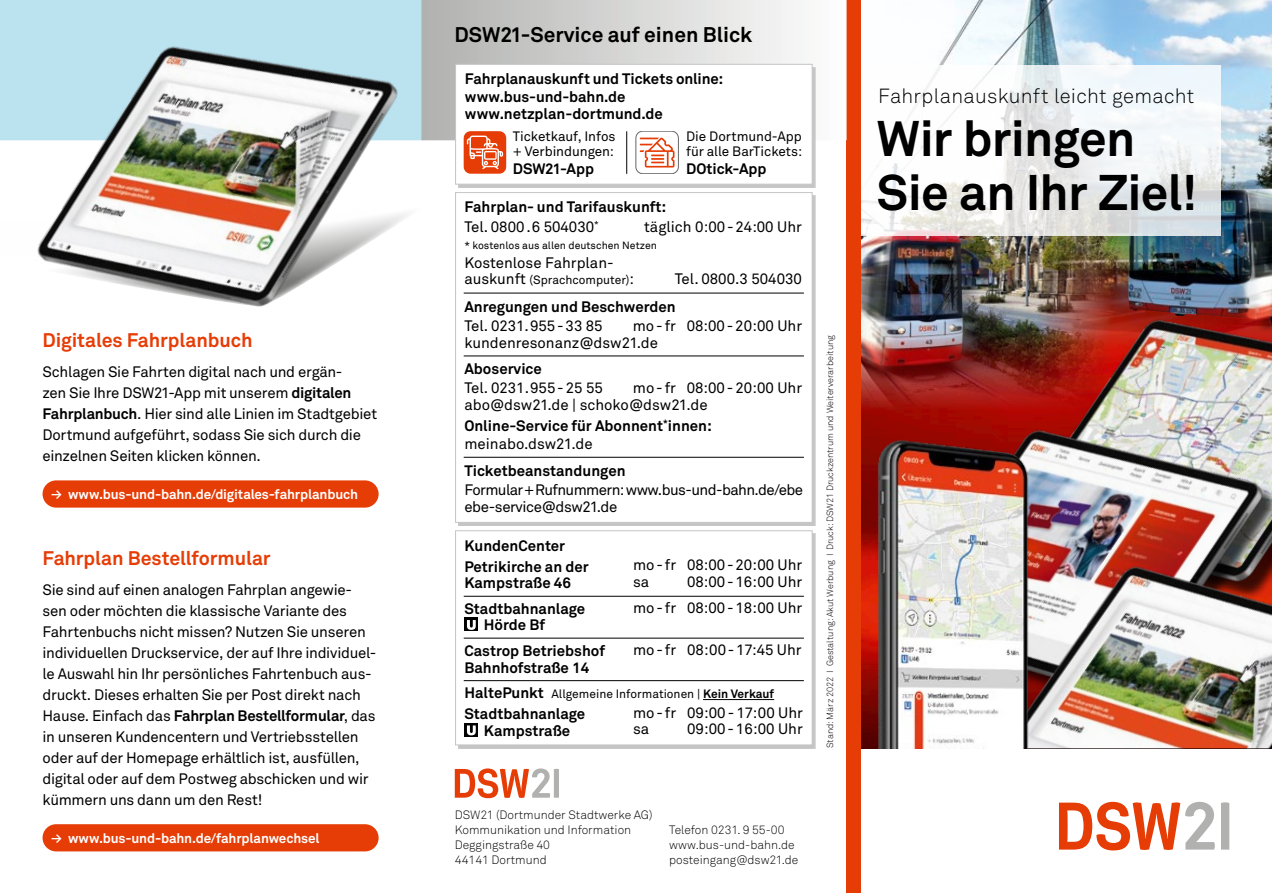
<style>
.page{position:relative;width:1272px;height:893px;background:#fff}
.page>*{position:absolute;margin:0;border:0;box-sizing:border-box;transform-origin:0 0}
.t1{font:700 49.5px/54px "Akkurat";letter-spacing:-.015em;color:#000}
.t2{font:700 21px "Akkurat";color:#000}
.t3{font:300 20.25px "Akkurat";letter-spacing:.015em;color:#000}
.t4{font:700 19.5px "Akkurat";letter-spacing:-.005em;color:#e63d06}
.t5{font:15px/21px "Akkurat";letter-spacing:-.015em;color:#000}
.t6{font:700 15px/16.5px "Akkurat";color:#000}
.t7{font:15px/16.5px "Akkurat";letter-spacing:-.04em;color:#000}
.t8{font:700 13.5px "Akkurat";letter-spacing:-.01em;color:#fff}
.t9{font:13.5px/15.5px "Akkurat";letter-spacing:-.005em;color:#000}
.t10{font:300 12px/15px "Akkurat";color:#000}
.t11{font:12px "Akkurat";color:#000}
.t12{font:10.5px "Akkurat";color:#000}
.t13{font:300 9px "Akkurat";color:#000}
.s1{font-weight:700}
.s2{font-weight:400}
.s3{font-size:15px}
.s4{font-weight:700;font-size:15px}
</style>
<div class="page">
<img style="left:1147px;top:0;width:124px;height:100px">
<img style="left:1220px;top:100px;width:51px;height:131px">
<img style="left:938px;top:0;width:209px;height:65px">
<img style="left:861px;top:236px;width:73px;height:72px">
<div style="left:846px;top:0;width:15px;height:893px;background:#e63d06"></div>
<svg style="left:1059px;top:802px;width:155px;height:48px"></svg>
<svg style="left:1221px;top:802px;width:8px;height:48px"></svg>
<div style="left:421px;top:0;width:425px;height:140px;background:linear-gradient(to right,#b1b1b0,#fefefe)"></div>
<svg style="left:861px;top:65px;width:359px;height:171px"></svg>
<img style="left:934px;top:231px;width:337px;height:77px">
<img style="left:861px;top:308px;width:410px;height:135px">
<img style="left:1071px;top:443px;width:200px;height:305px">
<img style="left:861px;top:346px;width:210px;height:402px">
<div style="left:455px;top:192px;width:357px;height:331px;background:#fff;border:1px solid #c5c5c6"></div>
<hr style="left:463px;top:293px;width:341px;height:1px;background:#000">
<hr style="left:463px;top:356px;width:341px;height:1px;background:#000">
<hr style="left:463px;top:457px;width:341px;height:1px;background:#000">
<div style="left:458px;top:533px;width:357px;height:215px;background:#c5c5c6"></div>
<div style="left:455px;top:530px;width:357px;height:215px;background:#fff;border:1px solid #c5c5c6"></div>
<div style="left:464px;top:618px;width:14px;height:13px;background:#000"></div>
<svg style="left:467px;top:620px;width:9px;height:10px"></svg>
<hr style="left:703px;top:699px;width:71px;height:1px;background:#000">
<div style="left:464px;top:723px;width:14px;height:14px;background:#000"></div>
<svg style="left:467px;top:725px;width:9px;height:10px"></svg>
<hr style="left:464px;top:596px;width:339px;height:1px;background:#000">
<hr style="left:464px;top:638px;width:339px;height:1px;background:#000">
<hr style="left:464px;top:680px;width:339px;height:1px;background:#000">
<div style="left:458px;top:67px;width:357px;height:121px;background:#c5c5c6"></div>
<div style="left:455px;top:64px;width:357px;height:121px;background:#fff;border:1px solid #c5c5c6"></div>
<hr style="left:626px;top:131px;width:1px;height:43px;background:#000">
<svg style="left:463px;top:131px;width:43px;height:43px"></svg>
<svg style="left:636px;top:131px;width:42px;height:43px"></svg>
<div style="left:43px;top:480px;width:335px;height:28px;background:#e63d06;border-radius:14px"></div>
<div style="left:43px;top:824px;width:335px;height:27px;background:#e63d06;border-radius:14px"></div>
<svg style="left:455px;top:768px;width:104px;height:30px"></svg>
<img style="left:0;top:0;width:421px;height:307px">
<h3 class="t4" style="left:43px;top:328px;width:211px">Digitales Fahrplanbuch</h3>
<p class="t5" style="left:43px;top:361px;width:336px">Schlagen Sie Fahrten digital nach und ergän-<br>zen Sie Ihre DSW21-App mit unserem <span class="s1">digitalen Fahrplanbuch</span>. Hier sind alle Linien im Stadtgebiet Dortmund aufgeführt, sodass Sie sich durch die einzelnen Seiten klicken können.</p>
<p class="t8" style="left:51px;top:486px;width:308px">≥ www.bus-und-bahn.de/digitales-fahrplanbuch</p>
<h3 class="t4" style="left:43px;top:546px;width:229px">Fahrplan Bestellformular</h3>
<p class="t5" style="left:43px;top:578px;width:335px">Sie sind auf einen analogen Fahrplan angewie&shy;sen oder möchten die klassische Variante des Fahrtenbuchs nicht missen? Nutzen Sie unseren individuellen Druckservice, der auf Ihre individuel&shy;le Auswahl hin Ihr persönliches Fahrtenbuch aus&shy;druckt. Dieses erhalten Sie per Post direkt nach Hause. Einfach das <span class="s1">Fahrplan Bestellformular</span>, das in unseren Kundencentern und Vertriebsstellen oder auf der Homepage erhältlich ist, ausfüllen, digital oder auf dem Postweg abschicken und wir kümmern uns dann um den Rest!</p>
<p class="t8" style="left:51px;top:829px;width:270px">≥ www.bus-und-bahn.de/fahrplanwechsel</p>
<h2 class="t2" style="left:454px;top:21px;width:299px">DSW21-Service auf einen Blick</h2>
<p class="t6" style="left:465px;top:70px;width:260px;line-height:17.2px">Fahrplanauskunft und Tickets online: www.bus-und-bahn.de www.netzplan-dortmund.de</p>
<p class="t9" style="left:513px;top:128px;width:104px">Ticketkauf, Infos + Verbindungen:</p>
<p class="t6" style="left:513px;top:160px;width:83px">DSW21-App</p>
<p class="t9" style="left:686px;top:128px;width:117px">Die Dortmund-App für alle BarTickets:</p>
<p class="t6" style="left:686px;top:160px;width:82px">DOtick-App</p>
<p class="t6" style="left:464px;top:197px;width:203px;line-height:19.6px">Fahrplan- und Tarifauskunft:<br><span class="s2">Tel. 0800 . 6 504030</span><sup>*</sup></p>
<p class="t5" style="left:644px;top:216px;width:159px">täglich 0:00-24:00 Uhr</p>
<p class="t12" style="left:464px;top:239px;width:194px">* kostenlos aus allen deutschen Netzen</p>
<p class="t5" style="left:464px;top:252px;width:151px">Kostenlose Fahrplan-</p>
<p class="t11" style="left:464px;top:273px;width:171px"><span class="s3">auskunft</span> (Sprachcomputer)<span class="s3">:</span></p>
<p class="t5" style="left:674px;top:268px;width:129px">Tel. 0800.3 504030</p>
<p class="t6" style="left:464px;top:298px;width:213px">Anregungen und Beschwerden</p>
<p class="t5" style="left:632px;top:315px;width:171px">mo- fr 08:00-20:00 Uhr</p>
<p class="t5" style="left:464px;top:317px;width:195px;line-height:16.5px">Tel. 0231.955-33 85 kundenresonanz@dsw21.de</p>
<p class="t6" style="left:464px;top:361px;width:79px">Aboservice</p>
<p class="t5" style="left:632px;top:377px;width:171px">mo- fr 08:00-20:00 Uhr</p>
<p class="t5" style="left:464px;top:380px;width:245px;line-height:16.5px">Tel. 0231.955-25 55 abo@dsw21.de | schoko@dsw21.de</p>
<p class="t6" style="left:464px;top:416px;width:249px;line-height:18px">Online-Service für Abonnent<sup>*</sup>innen: <span class="s2">meinabo.dsw21.de</span></p>
<p class="t6" style="left:464px;top:462px;width:163px">Ticketbeanstandungen</p>
<p class="t7" style="left:464px;top:481px;width:340px">Formular + Rufnummern: www.bus-und-bahn.de/ebe ebe-service@dsw21.de</p>
<p class="t6" style="left:464px;top:535px;width:126px;line-height:21px">KundenCenter<br>Petrikirche an der</p>
<p class="t6" style="left:464px;top:574px;width:108px">Kampstraße 46</p>
<p class="t6" style="left:484px;top:600px;width:103px;text-indent:-19px">Stadtbahnanlage<br>Hörde Bf</p>
<p class="t6" style="left:464px;top:642px;width:142px">Castrop Betriebshof<br>Bahnhofstraße 14</p>
<p class="t5" style="left:633px;top:556px;width:171px;line-height:16.5px">mo- fr 08:00-20:00 Uhr sa</p>
<p class="t5" style="left:687px;top:571px;width:117px">08:00-16:00 Uhr</p>
<p class="t5" style="left:633px;top:597px;width:171px">mo- fr 08:00-18:00 Uhr</p>
<p class="t5" style="left:633px;top:639px;width:170px">mo- fr 08:00-17:45 Uhr</p>
<p class="t11" style="left:464px;top:686px;width:311px"><span class="s4">HaltePunkt</span> Allgemeine Informationen | <span class="s1">Kein Verkauf</span></p>
<p class="t6" style="left:464px;top:705px;width:122px;text-align:center">Stadtbahnanlage<br>Kampstraße</p>
<p class="t5" style="left:633px;top:704px;width:171px;line-height:16.5px">mo- fr 09:00- 17:00 Uhr sa</p>
<p class="t5" style="left:687px;top:718px;width:117px">09:00-16:00 Uhr</p>
<p class="t13" style="left:824px;top:748px;width:415px;rotate:-90deg">Stand: März 2022 I Gestaltung: Akut Werbung I Druck: DSW21 Druckzentrum und Weiterverarbeitung</p>
<p class="t10" style="left:455px;top:807px;width:199px">DSW21 (Dortmunder Stadtwerke AG)<br>Kommunikation und Information<br>Deggingstraße 40<br>44141 Dortmund</p>
<p class="t10" style="left:669px;top:822px;width:130px">Telefon 0231. 9 55-00 www.bus-und-bahn.de posteingang@dsw21.de</p>
<h3 class="t3" style="left:878px;top:83px;width:318px">Fahrplanauskunft leicht gemacht</h3>
<h1 class="t1" style="left:877px;top:110px;width:322px">Wir bringen<br>Sie an Ihr Ziel!</h1>
</div>
